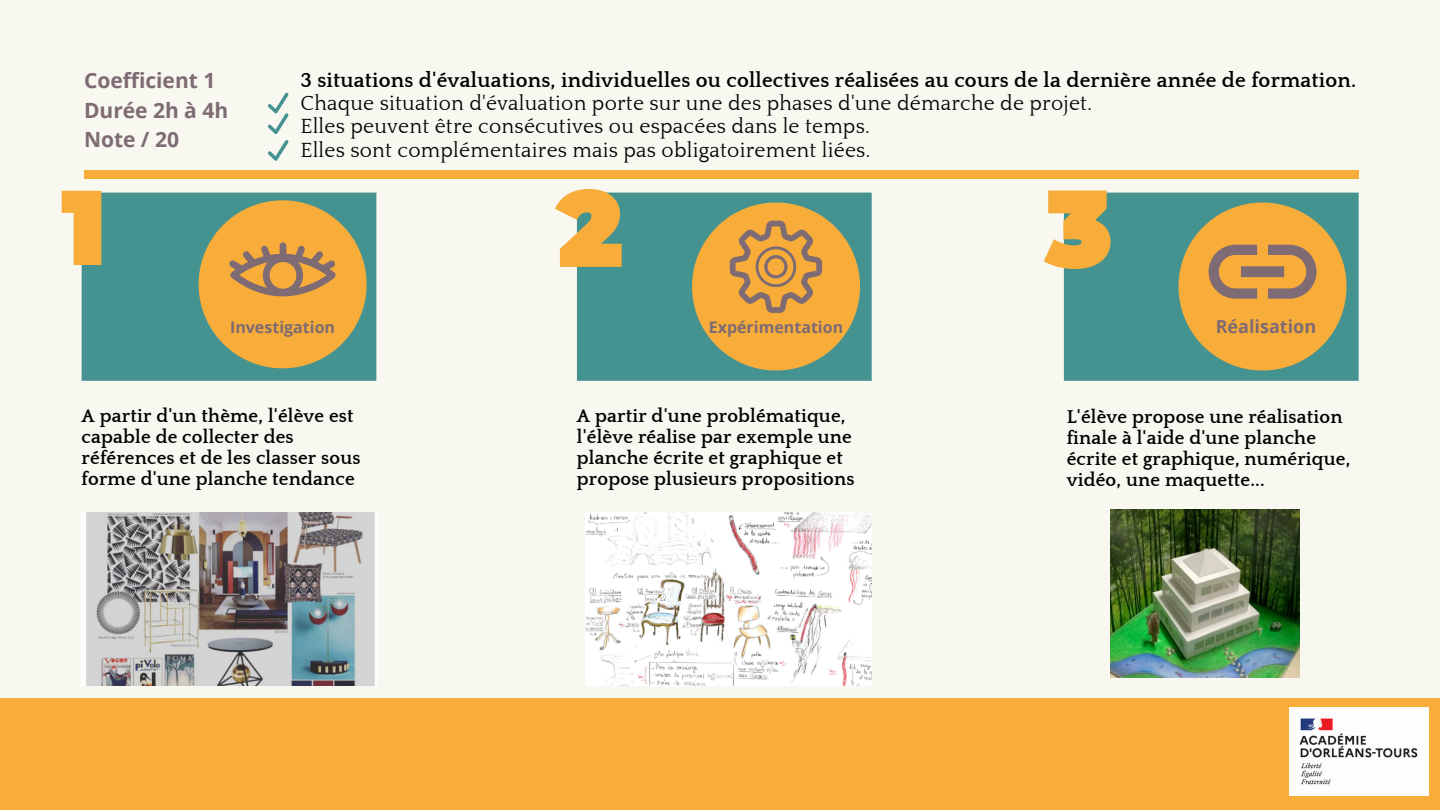
<style>
.page{position:relative;width:1440px;height:810px;background:#f8f7f0}
.page>*{position:absolute;margin:0;border:0;box-sizing:border-box;transform-origin:0 0}
.t1{font:21px "Quattrocento";letter-spacing:.01em;color:#000}
.t2{font:700 21px "Quattrocento";letter-spacing:.01em;color:#000}
.t3{font:700 21px "Open Sans";color:#7e6b73}
.t4{font:700 19px/21px "Quattrocento";letter-spacing:.01em;color:#000}
.t5{font:700 18px "Open Sans";color:#7e6b73}
.t6{font:700 16px "Open Sans";color:#7e6b73}
</style>
<div class="page">
<div style="left:0;top:698px;width:1440px;height:112px;background:#f8ac39"></div>
<div style="left:82px;top:193px;width:294px;height:188px;background:#459391"></div>
<svg style="left:199px;top:200px;width:168px;height:168px;background:#c7a150"></svg>
<div style="left:1064px;top:193px;width:295px;height:188px;background:#459391"></div>
<div style="left:577px;top:193px;width:295px;height:188px;background:#459391"></div>
<svg style="left:692px;top:203px;width:168px;height:168px;background:#c5a051"></svg>
<div style="left:84px;top:170px;width:1275px;height:9px;background:#f8ac39"></div>
<svg style="left:1179px;top:203px;width:168px;height:168px;background:#c5a051"></svg>
<svg style="left:62px;top:191px;width:39px;height:74px"></svg>
<svg style="left:555px;top:189px;width:67px;height:78px"></svg>
<svg style="left:1044px;top:191px;width:67px;height:78px;background:#e3b45f"></svg>
<img style="left:82px;top:512px;width:294px;height:174px">
<img style="left:585px;top:512px;width:287px;height:174px">
<svg style="left:268px;top:92px;width:21px;height:42px"></svg>
<svg style="left:268px;top:140px;width:21px;height:21px"></svg>
<img style="left:1290px;top:707px;width:138px;height:89px">
<img style="left:1111px;top:509px;width:188px;height:169px">
<p class="t3" style="left:84px;top:66px;width:133px">Coefficient 1</p>
<p class="t3" style="left:84px;top:95px;width:146px">Durée 2h à 4h</p>
<p class="t3" style="left:84px;top:124px;width:97px">Note / 20</p>
<p class="t2" style="left:300px;top:69px;width:1057px">3 situations d'évaluations, individuelles ou collectives réalisées au cours de la dernière année de formation.</p>
<p class="t1" style="left:300px;top:92px;width:793px">Chaque situation d'évaluation porte sur une des phases d'une démarche de projet.</p>
<p class="t1" style="left:300px;top:115px;width:571px">Elles peuvent être consécutives ou espacées dans le temps.</p>
<p class="t1" style="left:300px;top:139px;width:571px">Elles sont complémentaires mais pas obligatoirement liées.</p>
<p class="t6" style="left:230px;top:316px;width:107px">Investigation</p>
<p class="t6" style="left:709px;top:316px;width:136px">Expérimentation</p>
<p class="t5" style="left:1216px;top:313px;width:102px">Réalisation</p>
<p class="t4" style="left:82px;top:405px;width:280px">A partir d'un thème, l'élève est capable de collecter des références et de les classer sous forme d'une planche tendance</p>
<p class="t4" style="left:577px;top:405px;width:279px">A partir d'une problématique, l'élève réalise par exemple une planche écrite et graphique et propose plusieurs propositions</p>
<p class="t4" style="left:1067px;top:407px;width:285px">L'élève propose une réalisation finale à l'aide d'une planche écrite et graphique, numérique, vidéo, une maquette...</p>
</div>
